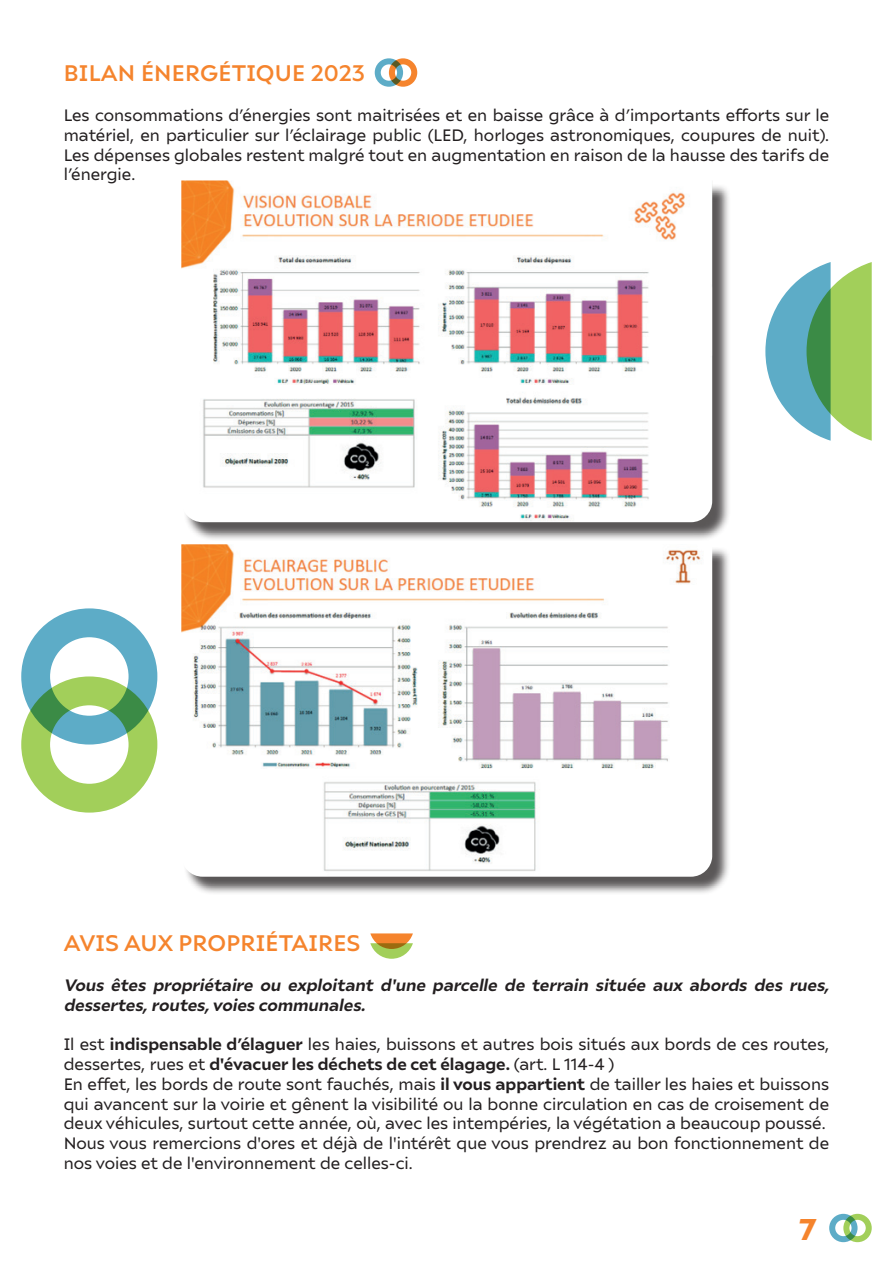
<style>
.page{position:relative;width:893px;height:1263px;background:#fff}
.page>*{position:absolute;margin:0;border:0;box-sizing:border-box;transform-origin:0 0}
.t1{font:900 30px "Ariana Pro";color:#f5842d}
.t2{font:500 22.5px "Ariana Pro";letter-spacing:.01em;color:#f5842d}
.t3{font:16.5px/19.8px "Ariana Pro";color:#231f20;text-align:justify}
.t4{font:italic 700 16.5px/19.8px "Ariana Pro";color:#231f20}
.s1{font-weight:700}
</style>
<div class="page">
<div style="left:829px;top:1214px;width:28px;height:28px;border:6px solid #5dacc7;border-radius:50%"></div>
<div style="left:843px;top:1214px;width:29px;height:28px;border:6px solid #a2cf5a;border-radius:50%"></div>
<svg style="left:370px;top:933px;width:43px;height:26px"></svg>
<div style="left:21px;top:608px;width:136px;height:136px;border:29px solid #5dacc7;border-radius:50%"></div>
<div style="left:21px;top:676px;width:136px;height:136px;border:29px solid #a2cf5a;border-radius:50%"></div>
<svg style="left:765px;top:262px;width:107px;height:179px"></svg>
<div style="left:184px;top:183px;width:547px;height:358px;background:#231f20;opacity:.75"></div>
<img style="left:181px;top:180px;width:531px;height:342px">
<div style="left:184px;top:547px;width:547px;height:348px;background:#231f20;opacity:.75"></div>
<img style="left:181px;top:544px;width:531px;height:333px">
<div style="left:375px;top:58px;width:28px;height:29px;border:6px solid #5dacc7;border-radius:50%"></div>
<div style="left:389px;top:58px;width:28px;height:29px;border:6px solid #f5842d;border-radius:50%"></div>
<h2 class="t2" style="left:64px;top:58px;width:303px">BILAN ÉNERGÉTIQUE 2023</h2>
<p class="t3" style="left:64px;top:104px;width:767px">Les consommations d’énergies sont maitrisées et en baisse grâce à d’importants efforts sur le matériel, en particulier sur l’éclairage public (LED, horloges astronomiques, coupures de nuit).<br>Les dépenses globales restent malgré tout en augmentation en raison de la hausse des tarifs de l’énergie.</p>
<h2 class="t2" style="left:64px;top:927px;width:298px">AVIS AUX PROPRIÉTAIRES</h2>
<p class="t4" style="left:64px;top:974px;width:767px">Vous êtes propriétaire ou exploitant d'une parcelle de terrain située aux abords des rues, dessertes, routes, voies communales.</p>
<p class="t3" style="left:64px;top:1033px;width:767px;text-align:left">Il est <span class="s1">indispensable d’élaguer</span> les haies, buissons et autres bois situés aux bords de ces routes, dessertes, rues et <span class="s1">d'évacuer les déchets de cet élagage.</span> (art. L 114-4 )<br>En effet, les bords de route sont fauchés, mais <span class="s1">il vous appartient</span> de tailler les haies et buissons qui avancent sur la voirie et gênent la visibilité ou la bonne circulation en cas de croisement de deux véhicules, surtout cette année, où, avec les intempéries, la végétation a beaucoup poussé.<br>Nous vous remercions d'ores et déjà de l'intérêt que vous prendrez au bon fonctionnement de nos voies et de l'environnement de celles-ci.</p>
<h1 class="t1" style="left:799px;top:1207px;width:19px">7</h1>
</div>
